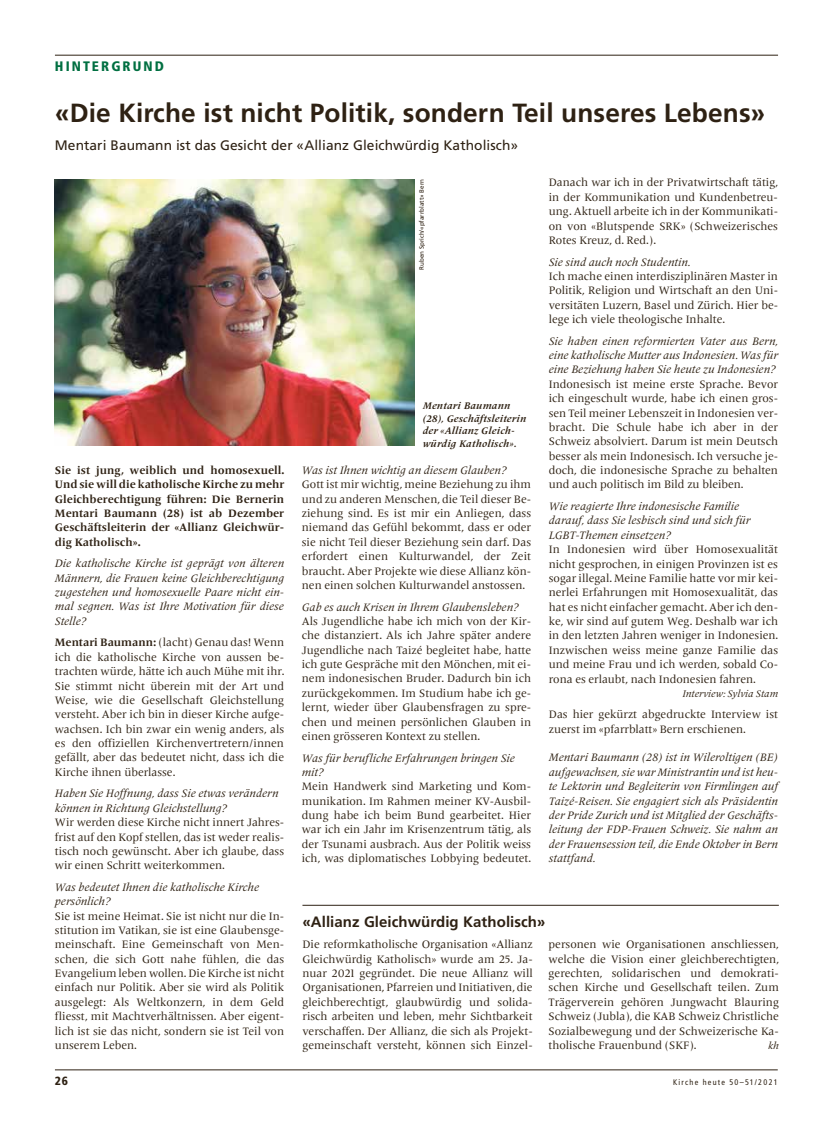
<style>
.page{position:relative;width:833px;height:1134px;background:#fff}
.page>*{position:absolute;margin:0;border:0;box-sizing:border-box;transform-origin:0 0}
.t1{font:700 26.25px "Frutiger";letter-spacing:.005em;color:#2e2113}
.t2{font:700 15px "Frutiger";letter-spacing:.005em;color:#2e2113}
.t3{font:13.75px "Frutiger";letter-spacing:.005em;color:#2e2113}
.t4{font:900 condensed 13.75px "Frutiger";letter-spacing:.15em;color:#006f41}
.t5{font:900 condensed 11.88px "Frutiger";color:#2e2113}
.t6{font:11.25px/14.4px "Frutiger Serif LT Pro";color:#2e2113;text-align:justify}
.t7{font:italic 11.25px/14.4px "Frutiger Serif LT Pro";color:#2e2113}
.t8{font:700 11.25px/14.4px "Frutiger Serif LT Pro";color:#2e2113;text-align:justify}
.t9{font:italic 700 10px/12.5px "Frutiger Serif LT Pro";letter-spacing:.025em;color:#2e2113}
.t10{font:italic 10px "Frutiger Serif LT Pro";color:#2e2113}
.t11{font:condensed 8.12px "Frutiger";letter-spacing:.15em;color:#2e2113}
.t12{font:6.25px "Frutiger";color:#2e2113}
.s1{font-weight:700}
</style>
<div class="page">
<hr style="left:55px;top:1070px;width:722px;height:1px;background:#2e2113">
<hr style="left:55px;top:55px;width:723px;height:1px;background:#2e2113">
<img style="left:55px;top:179px;width:360px;height:266px">
<hr style="left:302px;top:905px;width:477px;height:1px;background:#2e2113">
<p class="t4" style="left:55px;top:58px;width:111px">HINTERGRUND</p>
<h1 class="t1" style="left:55px;top:97px;width:712px">«Die Kirche ist nicht Politik, sondern Teil unseres Lebens»</h1>
<p class="t3" style="left:55px;top:137px;width:465px">Mentari Baumann ist das Gesicht der «Allianz Gleichwürdig Katholisch»</p>
<p class="t8" style="left:55px;top:463px;width:231px">Sie ist jung, weiblich und homosexuell.<br>Und sie will die katholische Kirche zu mehr Gleichberechtigung führen: Die Bernerin Mentari Baumann (28) ist ab Dezember Geschäftsleiterin der «Allianz Gleichwür&shy;dig Katholisch».</p>
<p class="t7" style="left:55px;top:556px;width:231px;text-align:justify">Die katholische Kirche ist geprägt von älteren Männern, die Frauen keine Gleichberechtigung zugestehen und homosexuelle Paare nicht ein&shy;mal segnen. Was ist Ihre Motivation für diese Stelle?</p>
<p class="t6" style="left:55px;top:635px;width:231px"><span class="s1">Mentari Baumann:</span> (lacht) Genau das! Wenn ich die katholische Kirche von aussen be&shy;trachten würde, hätte ich auch Mühe mit ihr.<br>Sie stimmt nicht überein mit der Art und Weise, wie die Gesellschaft Gleichstellung versteht. Aber ich bin in dieser Kirche aufge&shy;wachsen. Ich bin zwar ein wenig anders, als es den offiziellen Kirchenvertretern/innen gefällt, aber das bedeutet nicht, dass ich die Kirche ihnen überlasse.</p>
<p class="t7" style="left:55px;top:786px;width:225px">Haben Sie Hoffnung, dass Sie etwas verändern können in Richtung Gleichstellung?</p>
<p class="t6" style="left:55px;top:815px;width:231px">Wir werden diese Kirche nicht innert Jahres&shy;frist auf den Kopf stellen, das ist weder realis&shy;tisch noch gewünscht. Aber ich glaube, dass wir einen Schritt weiterkommen.</p>
<p class="t7" style="left:55px;top:880px;width:206px">Was bedeutet Ihnen die katholische Kirche persönlich?</p>
<p class="t6" style="left:55px;top:909px;width:231px">Sie ist meine Heimat. Sie ist nicht nur die In&shy;stitution im Vatikan, sie ist eine Glaubensge&shy;meinschaft. Eine Gemeinschaft von Men&shy;schen, die sich Gott nahe fühlen, die das Evangelium leben wollen. Die Kirche ist nicht einfach nur Politik. Aber sie wird als Politik ausgelegt: Als Weltkonzern, in dem Geld fliesst, mit Machtverhältnissen. Aber eigent&shy;lich ist sie das nicht, sondern sie ist Teil von unserem Leben.</p>
<p class="t12" style="left:418px;top:270px;width:92px;rotate:-90deg">Ruben Sprich/«pfarrblatt» Bern</p>
<p class="t9" style="left:423px;top:399px;width:105px">Mentari Baumann (28), Geschäftsleiterin der «Allianz Gleich&shy;würdig Katholisch».</p>
<p class="t7" style="left:302px;top:463px;width:206px">Was ist Ihnen wichtig an diesem Glauben?</p>
<p class="t6" style="left:302px;top:477px;width:231px">Gott ist mir wichtig, meine Beziehung zu ihm und zu anderen Menschen, die Teil dieser Be&shy;ziehung sind. Es ist mir ein Anliegen, dass niemand das Gefühl bekommt, dass er oder sie nicht Teil dieser Beziehung sein darf. Das erfordert einen Kulturwandel, der Zeit braucht. Aber Projekte wie diese Allianz kön&shy;nen einen solchen Kulturwandel anstossen.</p>
<p class="t7" style="left:302px;top:599px;width:218px">Gab es auch Krisen in Ihrem Glaubensleben?</p>
<p class="t6" style="left:302px;top:614px;width:231px">Als Jugendliche habe ich mich von der Kir&shy;che distanziert. Als ich Jahre später andere Jugendliche nach Taizé begleitet habe, hatte ich gute Gespräche mit den Mönchen, mit ei&shy;nem indonesischen Bruder. Dadurch bin ich zurückgekommen. Im Studium habe ich ge&shy;lernt, wieder über Glaubensfragen zu spre&shy;chen und meinen persönlichen Glauben in einen grösseren Kontext zu stellen.</p>
<p class="t7" style="left:302px;top:750px;width:214px">Was für berufliche Erfahrungen bringen Sie mit?</p>
<p class="t6" style="left:302px;top:779px;width:231px">Mein Handwerk sind Marketing und Kom&shy;munikation. Im Rahmen meiner KV-Ausbil&shy;dung habe ich beim Bund gearbeitet. Hier war ich ein Jahr im Krisenzentrum tätig, als der Tsunami ausbrach. Aus der Politik weiss ich, was diplomatisches Lobbying bedeutet.</p>
<p class="t6" style="left:549px;top:176px;width:231px">Danach war ich in der Privatwirtschaft tätig, in der Kommunikation und Kundenbetreu&shy;ung. Aktuell arbeite ich in der Kommunikati&shy;on von «Blutspende SRK» (Schweizerisches Rotes Kreuz, d. Red.).</p>
<p class="t7" style="left:549px;top:254px;width:143px">Sie sind auch noch Studentin.</p>
<p class="t6" style="left:549px;top:269px;width:231px">Ich mache einen interdisziplinären Master in Politik, Religion und Wirtschaft an den Uni&shy;versitäten Luzern, Basel und Zürich. Hier be&shy;lege ich viele theologische Inhalte.</p>
<p class="t7" style="left:549px;top:334px;width:231px;text-align:justify">Sie haben einen reformierten Vater aus Bern, eine katholische Mutter aus Indonesien. Was für eine Beziehung haben Sie heute zu Indonesien?</p>
<p class="t6" style="left:549px;top:377px;width:231px">Indonesisch ist meine erste Sprache. Bevor ich eingeschult wurde, habe ich einen gros&shy;sen Teil meiner Lebenszeit in Indonesien ver&shy;bracht. Die Schule habe ich aber in der Schweiz absolviert. Darum ist mein Deutsch besser als mein Indonesisch. Ich versuche je&shy;doch, die indonesische Sprache zu behalten und auch politisch im Bild zu bleiben.</p>
<p class="t7" style="left:549px;top:499px;width:203px">Wie reagierte Ihre indonesische Familie darauf, dass Sie lesbisch sind und sich für<br>LGBT-Themen einsetzen?</p>
<p class="t6" style="left:549px;top:542px;width:231px">In Indonesien wird über Homosexualität nicht gesprochen, in einigen Provinzen ist es sogar illegal. Meine Familie hatte vor mir kei&shy;nerlei Erfahrungen mit Homosexualität, das hat es nicht einfacher gemacht. Aber ich den&shy;ke, wir sind auf gutem Weg. Deshalb war ich in den letzten Jahren weniger in Indonesien.<br>Inzwischen weiss meine ganze Familie das und meine Frau und ich werden, sobald Co&shy;rona es erlaubt, nach Indonesien fahren.</p>
<p class="t10" style="left:682px;top:687px;width:97px">Interview: Sylvia Stam</p>
<p class="t6" style="left:549px;top:707px;width:231px">Das hier gekürzt abgedruckte Interview ist zuerst im «pfarrblatt» Bern erschienen.</p>
<p class="t7" style="left:549px;top:750px;width:231px;text-align:justify">Mentari Baumann (28) ist in Wileroltigen (BE) aufgewachsen, sie war Ministrantin und ist heu&shy;te Lektorin und Begleiterin von Firmlingen auf Taizé-Reisen. Sie engagiert sich als Präsidentin der Pride Zurich und ist Mitglied der Geschäfts&shy;leitung der FDP-Frauen Schweiz. Sie nahm an der Frauensession teil, die Ende Oktober in Bern stattfand.</p>
<h2 class="t2" style="left:302px;top:913px;width:245px">«Allianz Gleichwürdig Katholisch»</h2>
<p class="t6" style="left:302px;top:937px;width:232px">Die reformkatholische Organisation «Allianz Gleichwürdig Katholisch» wurde am 25. Ja&shy;nuar 2021 gegründet. Die neue Allianz will Organisationen, Pfarreien und Initiativen, die gleichberechtigt, glaubwürdig und solida&shy;risch arbeiten und leben, mehr Sichtbarkeit verschaffen. Der Allianz, die sich als Projekt&shy;gemeinschaft versteht, können sich Einzel-</p>
<p class="t6" style="left:548px;top:937px;width:232px">personen wie Organisationen anschliessen, welche die Vision einer gleichberechtigten, gerechten, solidarischen und demokrati&shy;schen Kirche und Gesellschaft teilen. Zum Trägerverein gehören Jungwacht Blauring Schweiz (Jubla), die KAB Schweiz Christliche Sozialbewegung und der Schweizerische Ka&shy;tholische Frauenbund (SKF).</p>
<p class="t10" style="left:768px;top:1039px;width:12px">kh</p>
<p class="t5" style="left:55px;top:1074px;width:15px">26</p>
<p class="t11" style="left:673px;top:1077px;width:106px">Kirche heute 50–51/2021</p>
</div>
